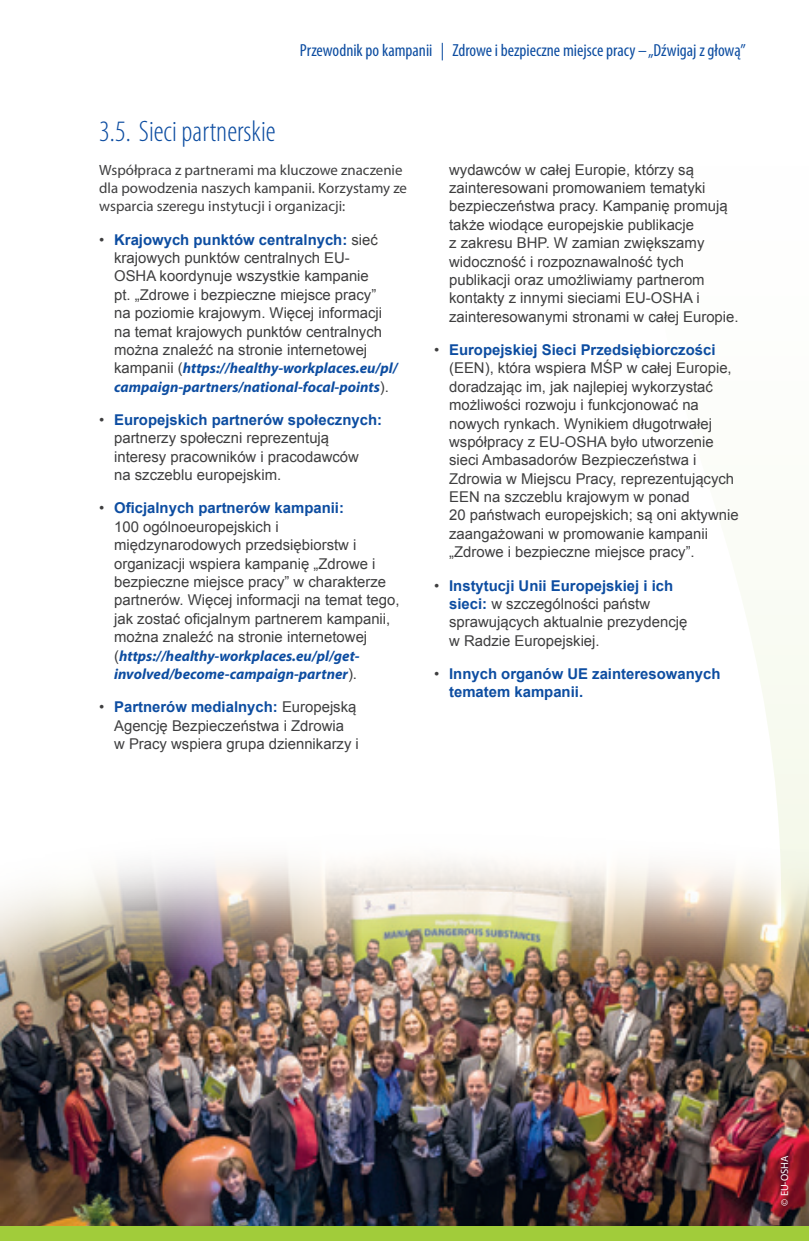
<style>
.page{position:relative;width:809px;height:1241px;background:#fff}
.page>*{position:absolute;margin:0;border:0;box-sizing:border-box;transform-origin:0 0}
.t1{font:300 condensed 29.75px "Myriad Pro";color:#0d4da1}
.t2{font:condensed 17.5px "Myriad Pro";color:#0d4da1}
.t3{font:14.88px/18.4px "Arial";color:#3e3e3f}
.t4{font:14.88px/18.4px "Myriad Pro";color:#3e3e3f}
.t5{font:700 14.88px/18.4px "Arial";color:#0d4da1}
.t6{font:10.5px "Myriad Pro";color:#fff}
.s1{font-weight:700;color:#0d4da1}
.s2{font-family:"Myriad Pro";font-weight:700;font-style:italic;color:#0d4da1}
.s3{font-weight:400;color:#3e3e3f}
</style>
<div class="page">
<svg style="left:740px;top:590px;width:69px;height:181px;fill:#f9fbf3"></svg>
<img style="left:0;top:771px;width:809px;height:454px">
<div style="left:770px;top:1145px;width:28px;height:70px;background:#231f20;opacity:.75"></div>
<div style="left:0;top:1225px;width:809px;height:15px;background:#a1cc3a"></div>
<p class="t2" style="left:300px;top:40px;width:447px">Przewodnik po kampanii | Zdrowe i bezpieczne miejsce pracy – „Dźwigaj z głową”</p>
<p class="t1" style="left:99px;top:116px;width:178px">3.5. Sieci partnerskie</p>
<p class="t4" style="left:99px;top:160px;width:309px">Współpraca z partnerami ma kluczowe znaczenie dla powodzenia naszych kampanii. Korzystamy ze wsparcia szeregu instytucji i organizacji:</p>
<p class="t3" style="left:114px;top:230px;width:285px;text-indent:-15px">• <span class="s1">Krajowych punktów centralnych:</span> sieć krajowych punktów centralnych EU-<br>OSHA koordynuje wszystkie kampanie<br>pt. „Zdrowe i bezpieczne miejsce pracy”<br>na poziomie krajowym. Więcej informacji na temat krajowych punktów centralnych można znaleźć na stronie internetowej kampanii (<span class="s2">https://healthy-workplaces.eu/pl/ campaign-partners/national-focal-points</span>).</p>
<p class="t3" style="left:114px;top:410px;width:269px;text-indent:-15px">• <span class="s1">Europejskich partnerów społecznych: </span>partnerzy społeczni reprezentują interesy pracowników i pracodawców<br>na szczeblu europejskim.</p>
<p class="t3" style="left:114px;top:499px;width:287px;text-indent:-15px">• <span class="s1">Oficjalnych partnerów kampanii:<br></span>100 ogólnoeuropejskich i międzynarodowych przedsiębiorstw i organizacji wspiera kampanię „Zdrowe i bezpieczne miejsce pracy” w charakterze partnerów. Więcej informacji na temat tego, jak zostać oficjalnym partnerem kampanii, można znaleźć na stronie internetowej (<span class="s2">https://healthy-workplaces.eu/pl/get&shy;involved/become-campaign-partner</span>).</p>
<p class="t3" style="left:114px;top:697px;width:246px;text-indent:-15px">• <span class="s1">Partnerów medialnych:</span> Europejską<br>Agencję Bezpieczeństwa i Zdrowia<br>w Pracy wspiera grupa dziennikarzy i</p>
<p class="t3" style="left:449px;top:160px;width:291px">wydawców w całej Europie, którzy są zainteresowani promowaniem tematyki bezpieczeństwa pracy. Kampanię promują także wiodące europejskie publikacje<br>z zakresu BHP. W zamian zwiększamy widoczność i rozpoznawalność tych publikacji oraz umożliwiamy partnerom kontakty z innymi sieciami EU-OSHA i zainteresowanymi stronami w całej Europie.</p>
<p class="t3" style="left:449px;top:340px;width:291px;text-indent:-15px">• <span class="s1">Europejskiej Sieci Przedsiębiorczości </span>(EEN), która wspiera MŚP w całej Europie, doradzając im, jak najlepiej wykorzystać możliwości rozwoju i funkcjonować na nowych rynkach. Wynikiem długotrwałej współpracy z EU-OSHA było utworzenie sieci Ambasadorów Bezpieczeństwa i Zdrowia w Miejscu Pracy, reprezentujących EEN na szczeblu krajowym w ponad<br>20 państwach europejskich; są oni aktywnie zaangażowani w promowanie kampanii „Zdrowe i bezpieczne miejsce pracy”.</p>
<p class="t3" style="left:449px;top:576px;width:240px;text-indent:-15px">• <span class="s1">Instytucji Unii Europejskiej i ich sieci:</span> w szczególności państw sprawujących aktualnie prezydencję w Radzie Europejskiej.</p>
<p class="t5" style="left:449px;top:665px;width:273px;text-indent:-15px"><span class="s3">•</span> Innych organów UE zainteresowanych tematem kampanii.</p>
<p class="t6" style="left:778px;top:1205px;width:52px;rotate:-90deg">© EU-OSHA</p>
</div>
